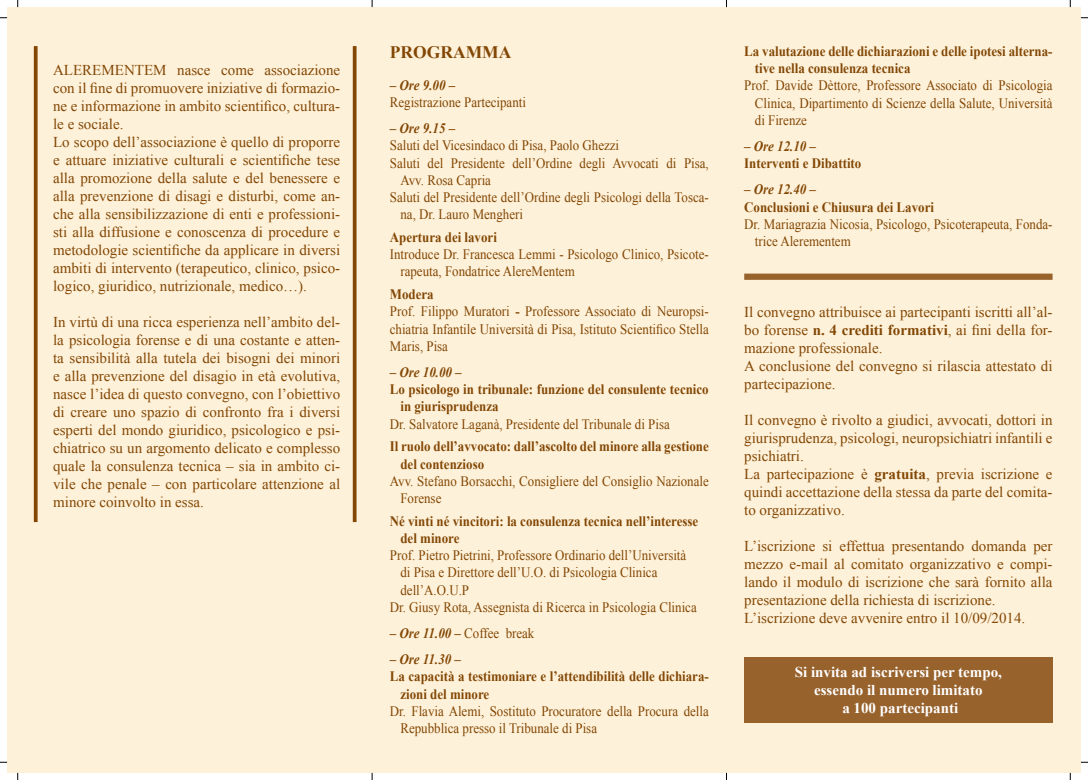
<style>
.page{position:relative;width:1088px;height:780px;background:#fff}
.page>*{position:absolute;margin:0;border:0;box-sizing:border-box;transform-origin:0 0}
.t1{font:700 17.5px "Times New Roman";color:#824705}
.t2{font:15px/18px "Times New Roman";color:#824705}
.t3{font:700 15px/18px "Times New Roman";color:#fff;text-align:center}
.t4{font:14.38px/17.2px "Times New Roman";color:#824705;scale:.9 1}
.t5{font:700 14.38px/17.2px "Times New Roman";color:#824705;scale:.9 1}
.t6{font:italic 700 14.38px "Times New Roman";color:#824705;scale:.9 1}
.s1{font-weight:700}
.s2{font-weight:700;font-style:italic}
</style>
<div class="page">
<div style="left:7px;top:7px;width:1074px;height:765px;background:#fef1d9"></div>
<svg style="left:34px;top:46px;width:4px;height:476px;fill:#824705"></svg>
<hr style="left:353px;top:46px;width:3px;height:476px;background:#824705">
<div style="left:744px;top:657px;width:308px;height:65px;background:#98622d"></div>
<div style="left:744px;top:273px;width:308px;height:7px;background:#98622d"></div>
<p class="t5" style="left:755px;top:42px;width:332px;text-indent:-11px">La valutazione delle dichiarazioni e delle ipotesi alterna&shy;tive nella consulenza tecnica</p>
<p class="t4" style="left:755px;top:77px;width:332px;text-align:justify;text-indent:-11px">Prof. Davide Dèttore, Professore Associato di Psicologia Clinica, Dipartimento di Scienze della Salute, Università di Firenze</p>
<p class="t6" style="left:744px;top:138px;width:81px">– Ore 12.10 –</p>
<p class="t5" style="left:744px;top:155px;width:132px">Interventi e Dibattito</p>
<p class="t6" style="left:744px;top:181px;width:81px">– Ore 12.40 –</p>
<p class="t5" style="left:744px;top:198px;width:212px">Conclusioni e Chiusura dei Lavori</p>
<p class="t4" style="left:755px;top:215px;width:332px;text-indent:-11px">Dr. Mariagrazia Nicosia, Psicologo, Psicoterapeuta, Fonda&shy;trice Alerementem</p>
<p class="t1" style="left:390px;top:43px;width:123px">PROGRAMMA</p>
<p class="t6" style="left:390px;top:77px;width:74px">– Ore 9.00 –</p>
<p class="t4" style="left:390px;top:93px;width:153px">Registrazione Partecipanti</p>
<p class="t6" style="left:390px;top:120px;width:74px">– Ore 9.15 –</p>
<p class="t4" style="left:390px;top:137px;width:256px">Saluti del Vicesindaco di Pisa, Paolo Ghezzi</p>
<p class="t4" style="left:390px;top:154px;width:356px">Saluti del Presidente dell’Ordine degli Avvocati di Pisa,</p>
<p class="t4" style="left:400px;top:171px;width:102px">Avv. Rosa Capria</p>
<p class="t4" style="left:390px;top:189px;width:356px">Saluti del Presidente dell’Ordine degli Psicologi della Tosca-</p>
<p class="t4" style="left:400px;top:206px;width:138px">na, Dr. Lauro Mengheri</p>
<p class="t5" style="left:390px;top:228px;width:120px">Apertura dei lavori</p>
<p class="t4" style="left:400px;top:246px;width:344px;text-indent:-11px">Introduce Dr. Francesca Lemmi - Psicologo Clinico, Psicote&shy;rapeuta, Fondatrice AlereMentem</p>
<p class="t4" style="left:390px;top:285px;width:356px"><span class="s1">Modera<br></span>Prof. Filippo Muratori <span class="s1">-</span> Professore Associato di Neuropsi&shy;chiatria Infantile Università di Pisa, Istituto Scientifico Stella Maris, Pisa</p>
<p class="t6" style="left:390px;top:364px;width:81px">– Ore 10.00 –</p>
<p class="t5" style="left:400px;top:380px;width:344px;text-indent:-11px">Lo psicologo in tribunale: funzione del consulente tecnico in giurisprudenza</p>
<p class="t4" style="left:390px;top:415px;width:313px">Dr. Salvatore Laganà, Presidente del Tribunale di Pisa</p>
<p class="t5" style="left:400px;top:438px;width:344px;text-indent:-11px">Il ruolo dell’avvocato: dall’ascolto del minore alla gestione del contenzioso</p>
<p class="t4" style="left:400px;top:472px;width:344px;text-indent:-11px">Avv. Stefano Borsacchi, Consigliere del Consiglio Nazionale<br>Forense</p>
<p class="t5" style="left:400px;top:512px;width:332px;text-indent:-11px">Né vinti né vincitori: la consulenza tecnica nell’interesse del minore</p>
<p class="t4" style="left:390px;top:546px;width:331px">Prof. Pietro Pietrini, Professore Ordinario dell’Università</p>
<p class="t4" style="left:400px;top:564px;width:287px">di Pisa e Direttore dell’U.O. di Psicologia Clinica</p>
<p class="t4" style="left:400px;top:581px;width:78px">dell’A.O.U.P</p>
<p class="t4" style="left:390px;top:598px;width:342px">Dr. Giusy Rota, Assegnista di Ricerca in Psicologia Clinica</p>
<p class="t4" style="left:390px;top:624px;width:162px"><span class="s2">– Ore 11.00 –</span> Coffee break</p>
<p class="t6" style="left:390px;top:651px;width:81px">– Ore 11.30 –</p>
<p class="t5" style="left:400px;top:668px;width:344px;text-indent:-11px">La capacità a testimoniare e l’attendibilità delle dichiara&shy;zioni del minore</p>
<p class="t4" style="left:400px;top:702px;width:344px;text-indent:-11px">Dr. Flavia Alemi, Sostituto Procuratore della Procura della<br>Repubblica presso il Tribunale di Pisa</p>
<p class="t2" style="left:53px;top:60px;width:289px">ALEREMENTEM nasce come associazione con il fine di promuovere iniziative di formazio&shy;ne e informazione in ambito scientifico, cultura&shy;le e sociale.<br>Lo scopo dell’associazione è quello di proporre e attuare iniziative culturali e scientifiche tese alla promozione della salute e del benessere e alla prevenzione di disagi e disturbi, come an&shy;che alla sensibilizzazione di enti e professioni&shy;sti alla diffusione e conoscenza di procedure e metodologie scientifiche da applicare in diversi ambiti di intervento (terapeutico, clinico, psico&shy;logico, giuridico, nutrizionale, medico…).</p>
<p class="t2" style="left:53px;top:312px;width:289px;text-align:justify">In virtù di una ricca esperienza nell’ambito del&shy;la psicologia forense e di una costante e atten&shy;ta sensibilità alla tutela dei bisogni dei minori e alla prevenzione del disagio in età evolutiva, nasce l’idea di questo convegno, con l’obiettivo di creare uno spazio di confronto fra i diversi esperti del mondo giuridico, psicologico e psi&shy;chiatrico su un argomento delicato e complesso quale la consulenza tecnica – sia in ambito ci&shy;vile che penale – con particolare attenzione al minore coinvolto in essa.</p>
<p class="t2" style="left:744px;top:303px;width:310px">Il convegno attribuisce ai partecipanti iscritti all’al&shy;bo forense <span class="s1">n. 4 crediti formativi</span>, ai fini della for&shy;mazione professionale.<br>A conclusione del convegno si rilascia attestato di partecipazione.</p>
<p class="t2" style="left:744px;top:411px;width:310px">Il convegno è rivolto a giudici, avvocati, dottori in giurisprudenza, psicologi, neuropsichiatri infantili e psichiatri.<br>La partecipazione è <span class="s1">gratuita</span>, previa iscrizione e quindi accettazione della stessa da parte del comita&shy;to organizzativo.</p>
<p class="t2" style="left:744px;top:537px;width:310px">L’iscrizione si effettua presentando domanda per mezzo e-mail al comitato organizzativo e compi&shy;lando il modulo di iscrizione che sarà fornito alla presentazione della richiesta di iscrizione.<br>L’iscrizione deve avvenire entro il 10/09/2014.</p>
<p class="t3" style="left:795px;top:663px;width:209px">Si invita ad iscriversi per tempo, essendo il numero limitato<br>a 100 partecipanti</p>
</div>
